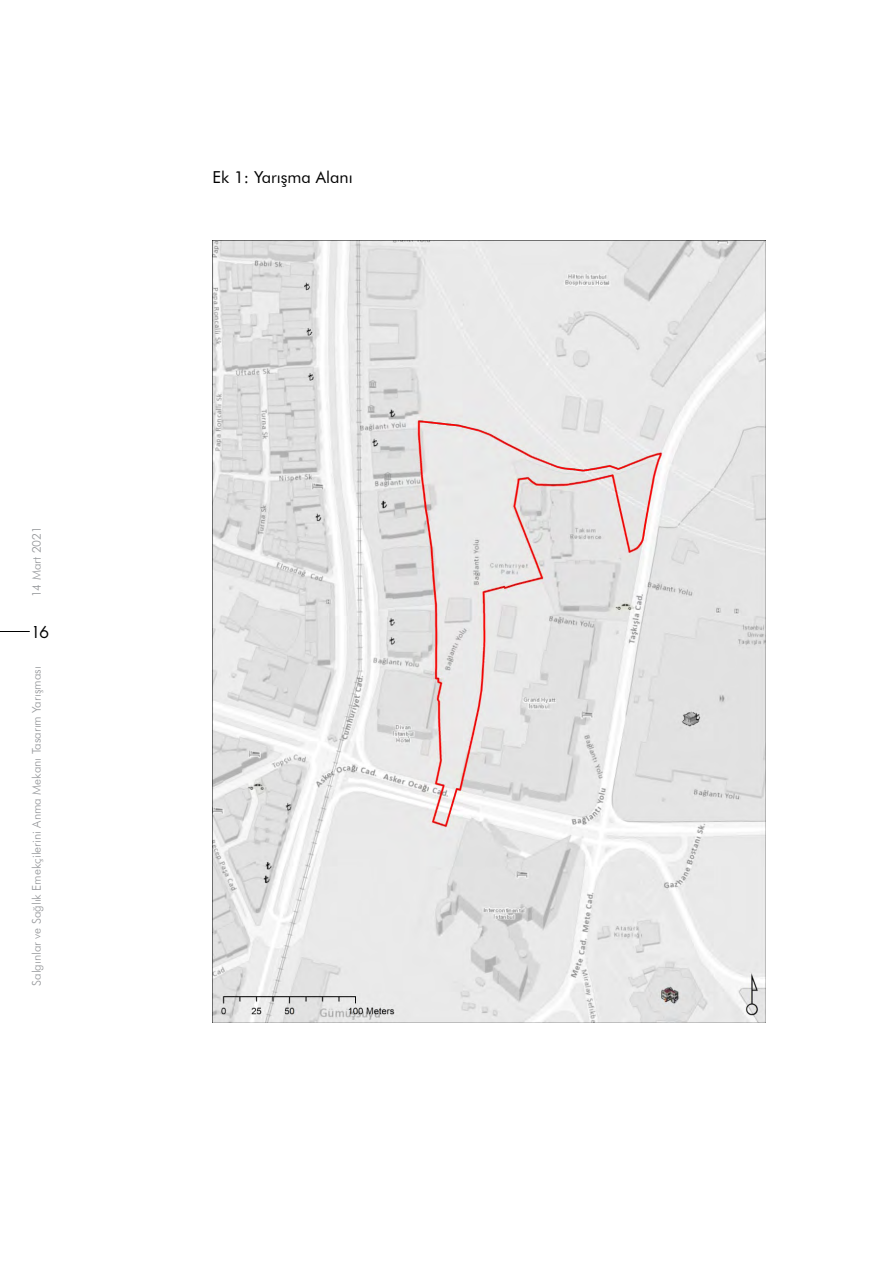
<style>
.page{position:relative;width:893px;height:1263px;background:#fff}
.page>*{position:absolute;margin:0;border:0;box-sizing:border-box;transform-origin:0 0}
.t1{font:18px "Am Sans";color:#000}
.t2{font:16.5px "Futura BT";color:#000}
.t3{font:300 12px "Futura BT";color:#939598}
</style>
<div class="page">
<img style="left:213px;top:240px;width:552px;height:782px">
<hr style="left:0;top:631px;width:30px;height:1px;background:#000">
<p class="t3" style="left:29px;top:597px;width:73px;rotate:-90deg">14 Mart 2021</p>
<h1 class="t1" style="left:30px;top:621px;width:21px">16</h1>
<p class="t3" style="left:29px;top:986px;width:321px;rotate:-90deg">Salgınlar ve Sağlık Emekçilerini Anma Mekanı Tasarım Yarışması</p>
<h2 class="t2" style="left:213px;top:167px;width:142px">Ek 1: Yarışma Alanı</h2>
</div>
